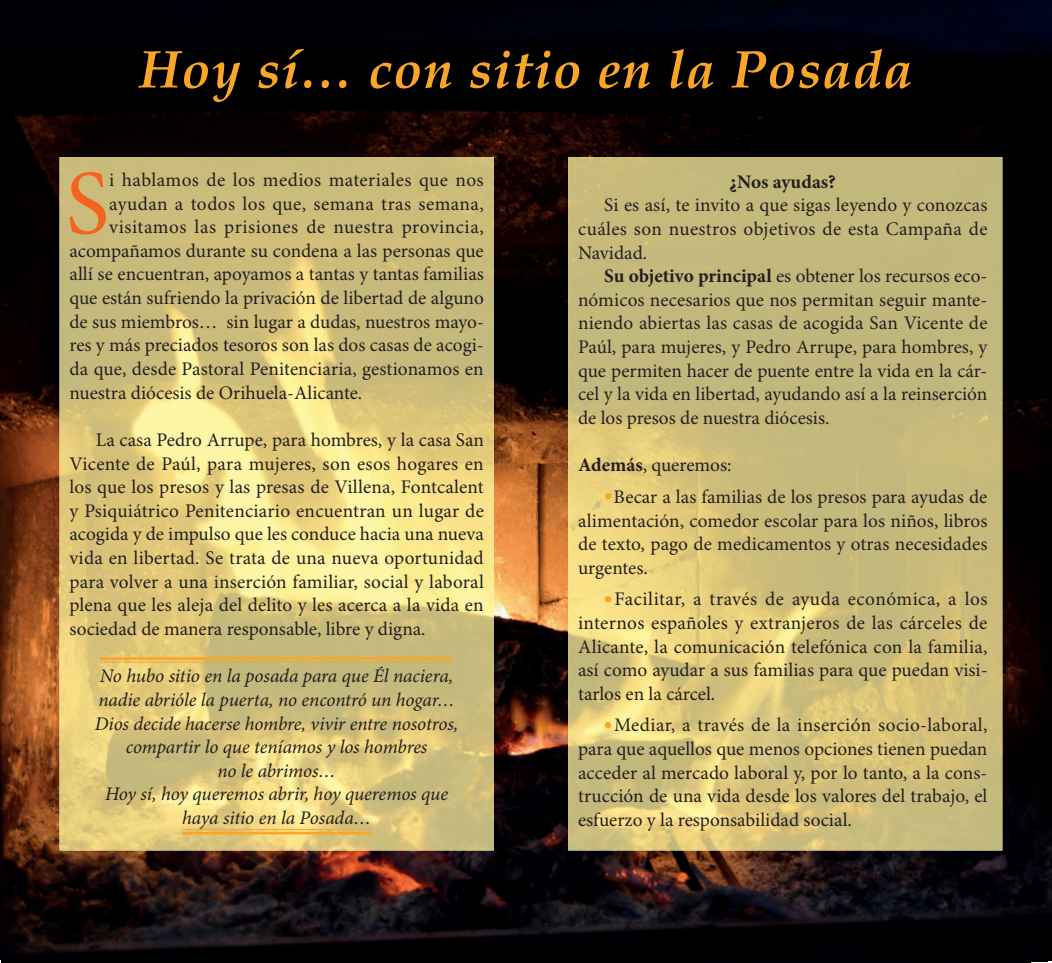
<style>
.page{position:relative;width:1052px;height:963px;background:#fff}
.page>*{position:absolute;margin:0;border:0;box-sizing:border-box;transform-origin:0 0}
.t1{font:91.88px "Minion Pro";color:#f36421}
.t2{font:italic 700 52.5px "Palatino Linotype";letter-spacing:.025em;color:#f9a628}
.t3{font:19.25px/23.6px "Minion Pro";color:#231f20;text-align:justify}
.t4{font:italic 19.25px/23.6px "Minion Pro";letter-spacing:-.005em;color:#231f20;text-align:center}
.t5{font:19.25px "Minion Pro";letter-spacing:.02em;color:#231f20}
.t6{font:19.25px "Minion Pro";letter-spacing:.025em;color:#231f20}
.t7{font:700 19.25px "Minion Pro";color:#231f20}
.s1{font-weight:700}
.s2{font-weight:700;font-size:42px;color:#f9a628}
</style>
<div class="page">
<img style="left:0;top:0;width:1052px;height:962px">
<img style="left:60px;top:157px;width:256px;height:224px">
<img style="left:316px;top:157px;width:178px;height:334px">
<img style="left:60px;top:381px;width:283px;height:238px">
<img style="left:335px;top:491px;width:159px;height:359px">
<img style="left:60px;top:619px;width:296px;height:231px">
<div style="left:568px;top:157px;width:197px;height:227px;background:#c4b97c"></div>
<div style="left:765px;top:157px;width:237px;height:227px;background:#c1b77c"></div>
<img style="left:568px;top:384px;width:210px;height:238px">
<div style="left:778px;top:371px;width:224px;height:251px;background:#c4b97c"></div>
<img style="left:568px;top:622px;width:224px;height:228px">
<img style="left:792px;top:611px;width:210px;height:239px">
<hr style="left:100px;top:657px;width:353px;height:2px;background:#f9a628">
<hr style="left:100px;top:661px;width:353px;height:1px;background:#f9a628">
<hr style="left:182px;top:829px;width:189px;height:1px;background:#f9a628">
<hr style="left:182px;top:831px;width:189px;height:3px;background:#f9a628">
<h2 class="t2" style="left:139px;top:32px;width:775px">Hoy sí… con sitio en la Posada</h2>
<h1 class="t1" style="left:66px;top:149px;width:45px">S</h1>
<p class="t5" style="left:109px;top:168px;width:376px">i hablamos de los medios materiales que nos</p>
<p class="t5" style="left:109px;top:192px;width:376px">ayudan a todos los que, semana tras semana,</p>
<p class="t6" style="left:109px;top:215px;width:376px">visitamos las prisiones de nuestra provincia,</p>
<p class="t3" style="left:69px;top:239px;width:416px">acompañamos durante su condena a las personas que</p>
<p class="t3" style="left:69px;top:263px;width:416px">allí se encuentran, apoyamos a tantas y tantas familias</p>
<p class="t3" style="left:69px;top:287px;width:416px">que están sufriendo la privación de libertad de alguno</p>
<p class="t3" style="left:69px;top:310px;width:416px">de sus miembros… sin lugar a dudas, nuestros mayo-</p>
<p class="t3" style="left:69px;top:334px;width:416px">res y más preciados tesoros son las dos casas de acogi-</p>
<p class="t3" style="left:69px;top:358px;width:416px">da que, desde Pastoral Penitenciaria, gestionamos en</p>
<p class="t3" style="left:69px;top:381px;width:294px">nuestra diócesis de Orihuela-Alicante.</p>
<p class="t3" style="left:69px;top:428px;width:416px;text-indent:26px">La casa Pedro Arrupe, para hombres, y la casa San Vicente de Paúl, para mujeres, son esos hogares en los que los presos y las presas de Villena, Fontcalent y Psiquiátrico Penitenciario encuentran un lugar de acogida y de impulso que les conduce hacia una nueva vida en libertad. Se trata de una nueva oportunidad para volver a una inserción familiar, social y laboral plena que les aleja del delito y les acerca a la vida en sociedad de manera responsable, libre y digna.</p>
<p class="t4" style="left:95px;top:665px;width:365px">No hubo sitio en la posada para que Él naciera, nadie abrióle la puerta, no encontró un hogar… Dios decide hacerse hombre, vivir entre nosotros, compartir lo que teníamos y los hombres<br>no le abrimos…<br>Hoy sí, hoy queremos abrir, hoy queremos que haya sitio en la Posada…</p>
<p class="t7" style="left:729px;top:170px;width:108px">¿Nos ayudas?</p>
<p class="t3" style="left:578px;top:194px;width:411px;text-indent:26px">Si es así, te invito a que sigas leyendo y conozcas cuáles son nuestros objetivos de esta Campaña de Navidad.</p>
<p class="t3" style="left:578px;top:265px;width:411px;text-indent:26px"><span class="s1">Su objetivo principal</span> es obtener los recursos eco&shy;nómicos necesarios que nos permitan seguir mante&shy;niendo abiertas las casas de acogida San Vicente de Paúl, para mujeres, y Pedro Arrupe, para hombres, y que permiten hacer de puente entre la vida en la cár&shy;cel y la vida en libertad, ayudando así a la reinserción de los presos de nuestra diócesis.</p>
<p class="t3" style="left:603px;top:450px;width:386px;line-height:31.7px;text-indent:-25px"><span class="s1">Además</span>, queremos:<br><span class="s2">·</span>Becar a las familias de los presos para ayudas de</p>
<p class="t3" style="left:578px;top:509px;width:411px">alimentación, comedor escolar para los niños, libros de texto, pago de medicamentos y otras necesidades urgentes.</p>
<p class="t3" style="left:578px;top:588px;width:411px;text-indent:25px"><span class="s2">·</span>Facilitar, a través de ayuda económica, a los internos españoles y extranjeros de las cárceles de Alicante, la comunicación telefónica con la familia, así como ayudar a sus familias para que puedan visi&shy;tarlos en la cárcel.</p>
<p class="t3" style="left:578px;top:714px;width:411px;text-indent:25px"><span class="s2">·</span>Mediar, a través de la inserción socio-laboral, para que aquellos que menos opciones tienen puedan acceder al mercado laboral y, por lo tanto, a la cons&shy;trucción de una vida desde los valores del trabajo, el esfuerzo y la responsabilidad social.</p>
</div>
